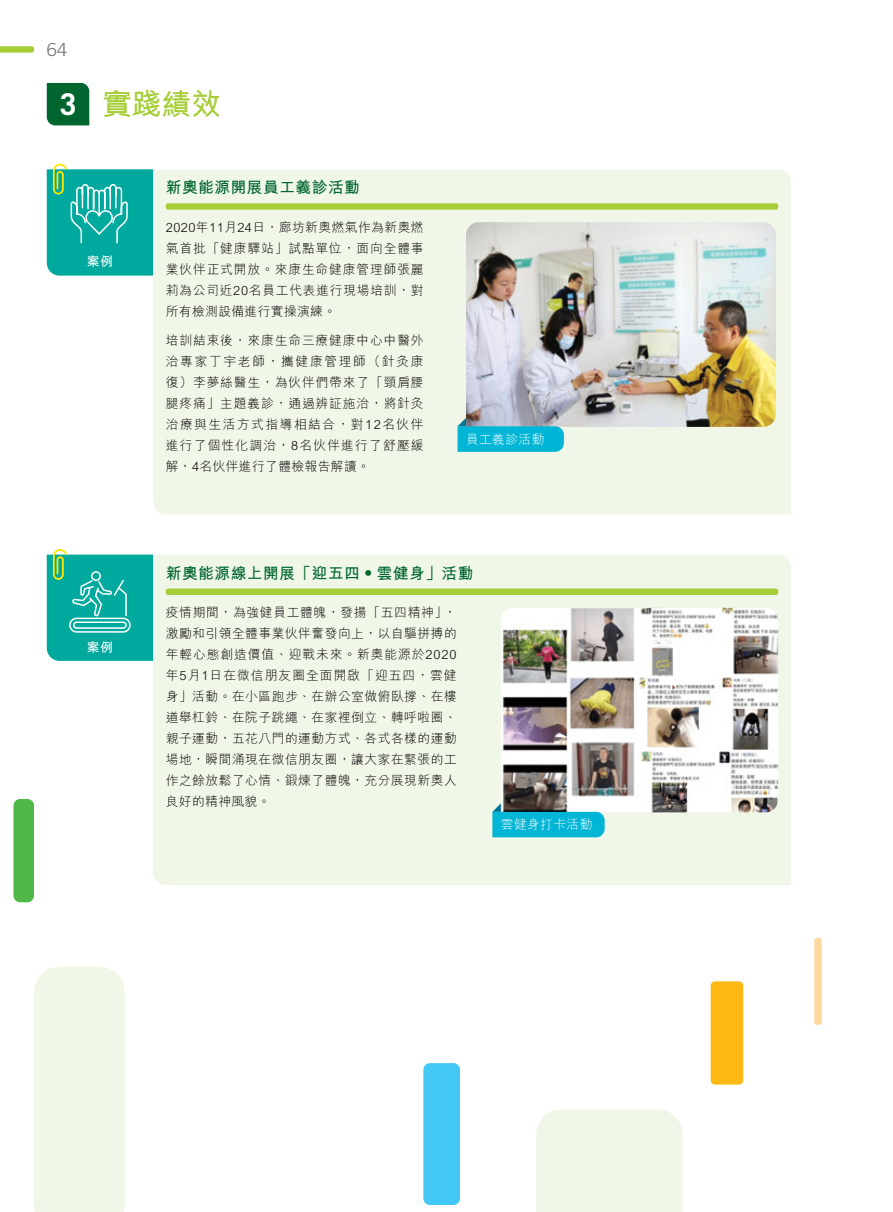
<style>
.page{position:relative;width:893px;height:1212px;background:#fff}
.page>*{position:absolute;margin:0;border:0;box-sizing:border-box;transform-origin:0 0}
.t1{font:700 30px "M Hei HK";color:#a6ce39}
.t2{font:300 18px "Trade Gothic LT Std";color:#6d6e71}
.t3{font:700 15.75px "M Hei HK";letter-spacing:.03em;color:#00652e}
.t4{font:300 12.75px/21px "M Hei HK";letter-spacing:.04em;color:#000;text-align:justify}
.t5{font:300 12.75px "M Hei HK";letter-spacing:.03em;color:#fff}
.t6{font:700 12.75px "M Hei HK";color:#fff}
.s1{font-family:"Trade Gothic LT Std";color:#fff}
</style>
<div class="page">
<div style="left:34px;top:967px;width:91px;height:245px;background:#f0f7e8"></div>
<div style="left:536px;top:1109px;width:147px;height:103px;background:#f0f7e8"></div>
<div style="left:13px;top:799px;width:21px;height:103px;background:#50b848;border-radius:7px"></div>
<div style="left:423px;top:1063px;width:37px;height:142px;background:#44c8f5;border-radius:7px"></div>
<div style="left:711px;top:981px;width:32px;height:103px;background:#fdb913;border-radius:4px"></div>
<div style="left:814px;top:938px;width:8px;height:87px;background:#ffd8a1;border-radius:2px"></div>
<svg style="left:0;top:46px;width:34px;height:7px"></svg>
<div style="left:47px;top:83px;width:42px;height:42px;background:#00652e"></div>
<div style="left:153px;top:169px;width:638px;height:345px;background:#f0f7e8"></div>
<div style="left:153px;top:555px;width:638px;height:330px;background:#f0f7e8"></div>
<div style="left:166px;top:203px;width:612px;height:7px;background:#a6ce39;border-radius:2px"></div>
<div style="left:166px;top:588px;width:612px;height:7px;background:#a6ce39;border-radius:2px"></div>
<img style="left:466px;top:222px;width:310px;height:205px">
<img style="left:501px;top:608px;width:277px;height:204px">
<svg style="left:457px;top:418px;width:107px;height:34px;background:#2db4ce"></svg>
<svg style="left:492px;top:803px;width:113px;height:34px;background:#27aac1"></svg>
<svg style="left:47px;top:164px;width:106px;height:112px;background:#20b3a5"></svg>
<svg style="left:47px;top:549px;width:106px;height:112px;background:#20b3a5"></svg>
<h2 class="t2" style="left:47px;top:38px;width:22px">64</h2>
<h1 class="t1" style="left:60px;top:82px;width:163px"><span class="s1">3</span> 實踐績效</h1>
<p class="t6" style="left:87px;top:252px;width:27px">案例</p>
<p class="t6" style="left:87px;top:638px;width:27px">案例</p>
<p class="t3" style="left:166px;top:176px;width:196px">新奧能源開展員工義診活動</p>
<p class="t4" style="left:166px;top:216px;width:259px">2020年11月24日，廊坊新奧燃氣作為新奧燃氣首批「健康驛站」試點單位，面向全體事業伙伴正式開放。來康生命健康管理師張麗莉為公司近20名員工代表進行現場培訓，對所有檢測設備進行實操演練。</p>
<p class="t4" style="left:166px;top:330px;width:259px">培訓結束後，來康生命三療健康中心中醫外治專家丁宇老師，攜健康管理師（針灸康復）李夢絲醫生，為伙伴們帶來了「頸肩腰腿疼痛」主題義診，通過辨証施治，將針灸治療與生活方式指導相結合，對12名伙伴進行了個性化調治，8名伙伴進行了舒壓緩解，4名伙伴進行了體檢報告解讀。</p>
<p class="t5" style="left:466px;top:433px;width:80px">員工義診活動</p>
<p class="t3" style="left:166px;top:561px;width:309px">新奧能源線上開展「迎五四•雲健身」活動</p>
<p class="t4" style="left:166px;top:601px;width:292px">疫情期間，為強健員工體魄，發揚「五四精神」，激勵和引領全體事業伙伴奮發向上，以自驅拼搏的年輕心態創造價值、迎戰未來。新奧能源於2020年5月1日在微信朋友圈全面開啟「迎五四，雲健身」活動。在小區跑步、在辦公室做俯臥撐、在樓道舉杠鈴、在院子跳繩、在家裡倒立、轉呼啦圈、親子運動，五花八門的運動方式、各式各樣的運動場地，瞬間涌現在微信朋友圈，讓大家在緊張的工作之餘放鬆了心情、鍛煉了體魄，充分展現新奧人良好的精神風貌。</p>
<p class="t5" style="left:501px;top:818px;width:93px">雲健身打卡活動</p>
</div>
